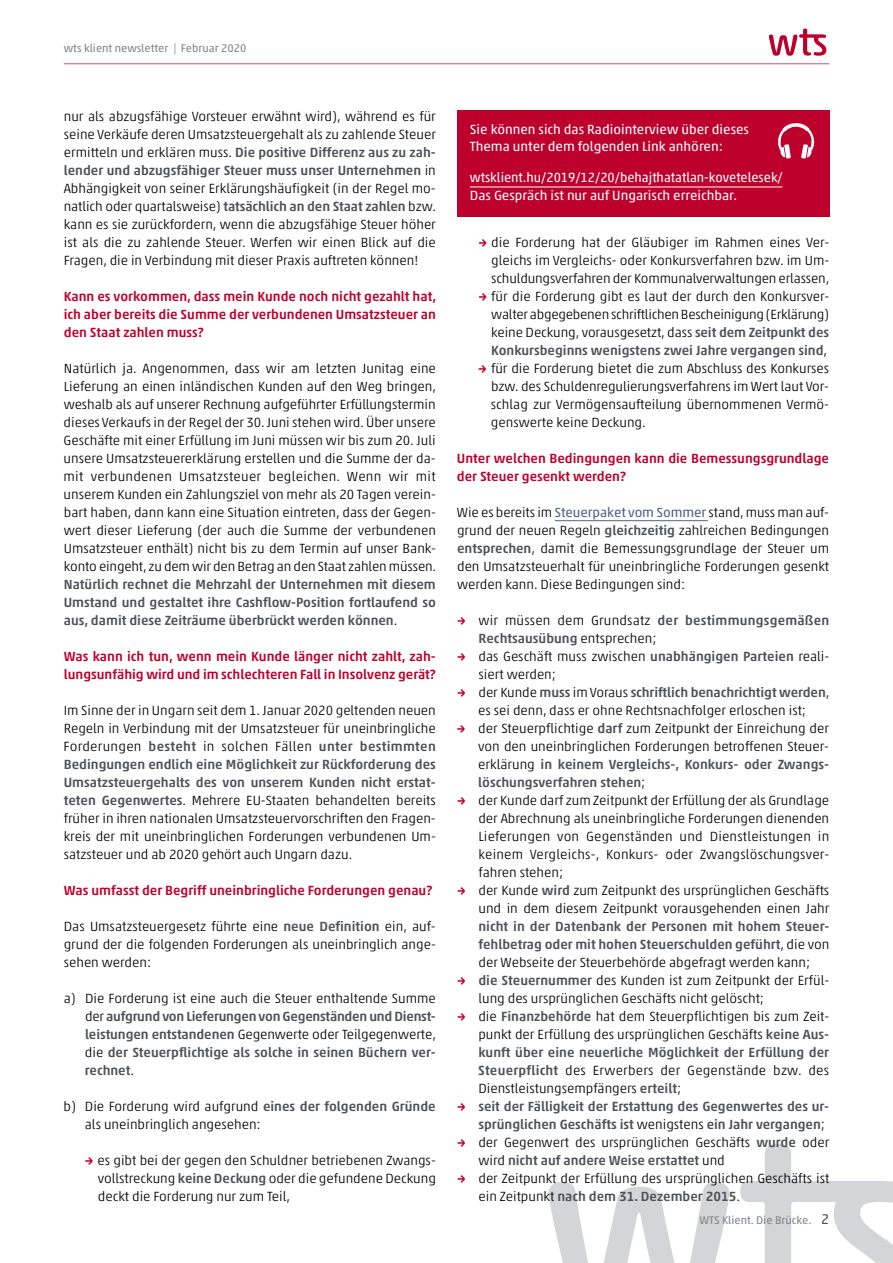
<style>
.page{position:relative;width:893px;height:1263px;background:#fff}
.page>*{position:absolute;margin:0;border:0;box-sizing:border-box;transform-origin:0 0}
.t1{font:300 13.5px/18px "Akko Pro";color:#000;text-align:justify}
.t2{font:500 13.5px/18px "Akko Pro";color:#4e5157;text-align:justify}
.t3{font:500 13.5px/18px "Akko Pro";color:#be002d}
.t4{font:13.5px/18px "Akko Pro";color:#fff;scale:.96 1}
.t5{font:13.5px/17.2px "Akko Pro";color:#fff}
.t6{font:11.25px "Akko Pro";color:#838589}
.s1{font-weight:500;color:#4e5157}
.s2{font-weight:300;color:#000}
.s3{font-family:"Akko Rounded Pro";font-weight:500;color:#be002d}
.s4{font-weight:400;color:#516184}
.s5{font-family:"Akko Rounded Pro";color:#be002d}
.s6{font-size:14.25px;color:#4e5157}
</style>
<div class="page">
<svg style="left:549px;top:1182px;width:180px;height:81px"></svg>
<svg style="left:740px;top:1144px;width:153px;height:119px"></svg>
<hr style="left:64px;top:64px;width:765px;height:1px;background:#d24d6c">
<svg style="left:769px;top:29px;width:57px;height:27px"></svg>
<div style="left:457px;top:111px;width:372px;height:106px;background:#be002d"></div>
<img style="left:778px;top:123px;width:19px;height:34px">
<hr style="left:470px;top:187px;width:312px;height:1px;background:#fff">
<hr style="left:555px;top:520px;width:153px;height:1px;background:#516184">
<p class="t6" style="left:64px;top:42px;width:184px">wts klient newsletter | Februar 2020</p>
<p class="t1" style="left:64px;top:107px;width:374px">nur als abzugsfähige Vorsteuer erwähnt wird), während es für seine Verkäufe deren Umsatzsteuergehalt als zu zahlende Steuer ermitteln und erklären muss. <span class="s1">Die positive Differenz aus zu zah&shy;lender und abzugsfähiger Steuer muss unser Unternehmen</span> in Abhängigkeit von seiner Erklärungshäufigkeit (in der Regel mo&shy;natlich oder quartalsweise) <span class="s1">tatsächlich an den Staat zahlen</span> bzw. kann es sie zurückfordern, wenn die abzugsfähige Steuer höher ist als die zu zahlende Steuer. Werfen wir einen Blick auf die Fragen, die in Verbindung mit dieser Praxis auftreten können!</p>
<p class="t3" style="left:64px;top:287px;width:374px;text-align:justify">Kann es vorkommen, dass mein Kunde noch nicht gezahlt hat, ich aber bereits die Summe der verbundenen Umsatzsteuer an den Staat zahlen muss?</p>
<p class="t1" style="left:64px;top:359px;width:374px">Natürlich ja. Angenommen, dass wir am letzten Junitag eine Lieferung an einen inländischen Kunden auf den Weg bringen, weshalb als auf unserer Rechnung aufgeführter Erfüllungstermin dieses Verkaufs in der Regel der 30. Juni stehen wird. Über unsere Geschäfte mit einer Erfüllung im Juni müssen wir bis zum 20. Juli unsere Umsatzsteuererklärung erstellen und die Summe der da&shy;mit verbundenen Umsatzsteuer begleichen. Wenn wir mit unserem Kunden ein Zahlungsziel von mehr als 20 Tagen verein&shy;bart haben, dann kann eine Situation eintreten, dass der Gegen&shy;wert dieser Lieferung (der auch die Summe der verbundenen Umsatzsteuer enthält) nicht bis zu dem Termin auf unser Bank&shy;konto eingeht, zu dem wir den Betrag an den Staat zahlen müssen.</p>
<p class="t2" style="left:64px;top:575px;width:374px">Natürlich rechnet die Mehrzahl der Unternehmen mit diesem Umstand und gestaltet ihre Cashflow-Position fortlaufend so aus, damit diese Zeiträume überbrückt werden können<span class="s2">.</span></p>
<p class="t3" style="left:64px;top:647px;width:374px">Was kann ich tun, wenn mein Kunde länger nicht zahlt, zah&shy;lungsunfähig wird und im schlechteren Fall in Insolvenz gerät?</p>
<p class="t1" style="left:64px;top:701px;width:374px">Im Sinne der in Ungarn seit dem 1. Januar 2020 geltenden neuen Regeln in Verbindung mit der Umsatzsteuer für uneinbringliche Forderungen <span class="s1">besteht</span> in solchen Fällen <span class="s1">unter bestimmten Bedingungen endlich eine Möglichkeit zur Rückforderung des Umsatzsteuergehalts des von unserem Kunden nicht erstat&shy;teten Gegenwertes</span>. Mehrere EU-Staaten behandelten bereits früher in ihren nationalen Umsatzsteuervorschriften den Fragen&shy;kreis der mit uneinbringlichen Forderungen verbundenen Um&shy;satzsteuer und ab 2020 gehört auch Ungarn dazu.</p>
<p class="t3" style="left:64px;top:881px;width:370px">Was umfasst der Begriff uneinbringliche Forderungen genau?</p>
<p class="t1" style="left:64px;top:917px;width:374px">Das Umsatzsteuergesetz führte eine <span class="s1">neue Definition</span> ein, auf&shy;grund der die folgenden Forderungen als uneinbringlich ange&shy;sehen werden:</p>
<p class="t2" style="left:85px;top:989px;width:353px;text-indent:-21px"><span class="s2">a) Die Forderung ist eine auch die Steuer enthaltende Summe der</span> aufgrund von Lieferungen von Gegenständen und Dienst&shy;leistungen entstandenen <span class="s2">Gegenwerte oder Teilgegenwerte, die</span> der Steuerpflichtige als solche in seinen Büchern ver&shy;rechnet<span class="s2">.</span></p>
<p class="t1" style="left:85px;top:1097px;width:352px;text-indent:-21px">b) Die Forderung wird aufgrund <span class="s1">eines der folgenden Gründe </span>als uneinbringlich angesehen:</p>
<p class="t1" style="left:98px;top:1151px;width:340px;text-indent:-13px"><span class="s3">→</span> es gibt bei der gegen den Schuldner betriebenen Zwangs&shy;vollstreckung <span class="s1">keine Deckung</span> oder die gefundene Deckung deckt die Forderung nur zum Teil,</p>
<p class="t5" style="left:470px;top:120px;width:281px">Sie können sich das Radiointerview über dieses<br>Thema unter dem folgenden Link anhören:</p>
<p class="t4" style="left:470px;top:169px;width:327px">wtsklient.hu/2019/12/20/behajthatatlan-kovetelesek/<br>Das Gespräch ist nur auf Ungarisch erreichbar.</p>
<p class="t1" style="left:491px;top:233px;width:340px;text-indent:-13px"><span class="s3">→</span> die Forderung hat der Gläubiger im Rahmen eines Ver&shy;gleichs im Vergleichs- oder Konkursverfahren bzw. im Um&shy;schuldungsverfahren der Kommunalverwaltungen erlassen,</p>
<p class="t1" style="left:491px;top:287px;width:340px;text-indent:-13px"><span class="s3">→</span> für die Forderung gibt es laut der durch den Konkursver&shy;walter abgegebenen schriftlichen Bescheinigung (Erklärung) keine Deckung, vorausgesetzt, dass <span class="s1">seit dem Zeitpunkt des Konkursbeginns wenigstens zwei Jahre vergangen sind</span>,</p>
<p class="t1" style="left:491px;top:359px;width:340px;text-indent:-13px"><span class="s3">→</span> für die Forderung bietet die zum Abschluss des Konkurses bzw. des Schuldenregulierungsverfahrens im Wert laut Vor&shy;schlag zur Vermögensaufteilung übernommenen Vermö&shy;genswerte keine Deckung.</p>
<p class="t3" style="left:457px;top:449px;width:374px">Unter welchen Bedingungen kann die Bemessungsgrundlage der Steuer gesenkt werden?</p>
<p class="t1" style="left:457px;top:503px;width:374px">Wie es bereits im <span class="s4">Steuerpaket vom Sommer</span> stand, muss man auf&shy;grund der neuen Regeln <span class="s1">gleichzeitig</span> zahlreichen Bedingungen <span class="s1">entsprechen</span>, damit die Bemessungsgrundlage der Steuer um den Umsatzsteuerhalt für uneinbringliche Forderungen gesenkt werden kann. Diese Bedingungen sind:</p>
<p class="t2" style="left:478px;top:611px;width:352px;text-indent:-21px"><span class="s5">→</span> <span class="s2">wir müssen dem Grundsatz</span> der bestimmungsgemäßen<br>Rechtsausübung <span class="s2">entsprechen;</span></p>
<p class="t1" style="left:479px;top:647px;width:352px;text-indent:-21px"><span class="s3">→</span> das Geschäft muss zwischen <span class="s1">unabhängigen Parteien</span> reali&shy;siert werden;</p>
<p class="t1" style="left:457px;top:683px;width:373px;text-align:center"><span class="s3">→</span> der Kunde <span class="s1">muss</span> im Voraus <span class="s1">schriftlich benachrichtigt werden</span>, es sei denn, dass er ohne Rechtsnachfolger erloschen ist;</p>
<p class="t1" style="left:478px;top:719px;width:352px;text-indent:-21px"><span class="s3">→</span> der Steuerpflichtige <span class="s1">darf</span> zum Zeitpunkt der Einreichung der von den uneinbringlichen Forderungen betroffenen Steuer&shy;erklärung <span class="s1">in keinem Vergleichs-, Konkurs- oder Zwangs&shy;löschungsverfahren stehen</span>;</p>
<p class="t1" style="left:478px;top:791px;width:352px;text-indent:-21px"><span class="s3">→</span> der Kunde darf zum Zeitpunkt der Erfüllung der als Grundlage der Abrechnung als uneinbringliche Forderungen dienenden Lieferungen von Gegenständen und Dienstleistungen in keinem Vergleichs-, Konkurs- oder Zwangslöschungsver&shy;fahren stehen;</p>
<p class="t1" style="left:457px;top:881px;width:374px;text-align:right"><span class="s3">→</span> der Kunde <span class="s1">wird</span> zum Zeitpunkt des ursprünglichen Geschäfts und in dem diesem Zeitpunkt vorausgehenden einen Jahr</p>
<p class="t2" style="left:478px;top:917px;width:352px">nicht in der Datenbank der Personen mit hohem Steuer&shy;fehlbetrag oder mit hohen Steuerschulden geführt<span class="s2">, die von der Webseite der Steuerbehörde abgefragt werden kann;</span></p>
<p class="t1" style="left:478px;top:971px;width:352px;text-indent:-21px"><span class="s3">→</span> <span class="s1">die Steuernummer</span> des Kunden ist zum Zeitpunkt der Erfül&shy;lung des ursprünglichen Geschäfts nicht gelöscht;</p>
<p class="t1" style="left:478px;top:1007px;width:352px;text-indent:-21px"><span class="s3">→</span> die <span class="s1">Finanzbehörde</span> hat dem Steuerpflichtigen bis zum Zeit&shy;punkt der Erfüllung des ursprünglichen Geschäfts <span class="s1">keine Aus&shy;kunft über eine neuerliche Möglichkeit der Erfüllung der Steuerpflicht</span> des Erwerbers der Gegenstände bzw. des Dienstleistungsempfängers <span class="s1">erteilt</span>;</p>
<p class="t2" style="left:478px;top:1097px;width:352px;text-indent:-21px"><span class="s5">→</span> seit der Fälligkeit der Erstattung des Gegenwertes des ur&shy;sprünglichen Geschäfts ist <span class="s2">wenigstens</span> ein Jahr vergangen<span class="s2">;</span></p>
<p class="t1" style="left:478px;top:1133px;width:352px;text-indent:-21px"><span class="s3">→</span> der Gegenwert des ursprünglichen Geschäfts <span class="s1">wurde</span> oder wird <span class="s1">nicht auf andere Weise erstattet</span> und</p>
<p class="t1" style="left:478px;top:1169px;width:352px;text-indent:-21px"><span class="s3">→</span> der Zeitpunkt der Erfüllung des ursprünglichen Geschäfts ist ein Zeitpunkt <span class="s1">nach dem 31. Dezember 2015</span>.</p>
<p class="t6" style="left:699px;top:1213px;width:131px">WTS Klient. Die Brücke. <span class="s6">2</span></p>
</div>
